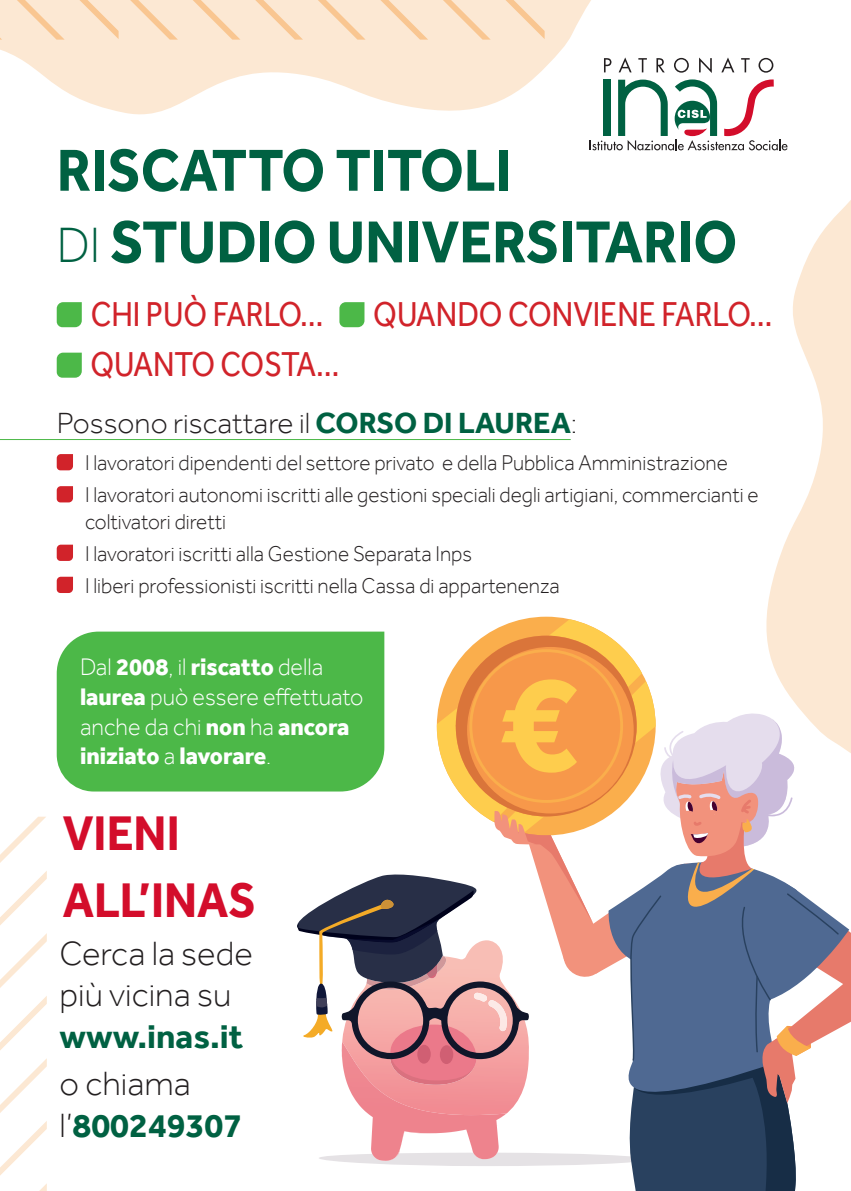
<style>
.page{position:relative;width:851px;height:1191px;background:#fff}
.page>*{position:absolute;margin:0;border:0;box-sizing:border-box;transform-origin:0 0}
.t1{font:700 61.2px/71.6px "Effra";color:#006142;scale:.93 1}
.t2{font:700 50px/66.4px "Effra";color:#d30d2b;scale:.93 1}
.t3{font:35.6px "Effra";color:#d1232a;scale:.86 1}
.t4{font:35.6px "Effra";letter-spacing:-.02em;color:#d1232a;scale:.86 1}
.t5{font:300 34.6px/41.6px "Effra";color:#231f20}
.t6{font:700 34.6px "Effra";color:#006142}
.t7{font:300 30px "Effra";color:#231f20}
.t8{font:300 24.6px/29.6px "Effra";color:#fff;scale:.95 1}
.t9{font:300 22px/32px "Effra";color:#231f20;scale:.95 1}
.s1{font-weight:300;font-size:51px}
.s2{font-weight:700;color:#006142}
.s3{font-weight:800}
</style>
<div class="page">
<svg style="left:641px;top:58px;width:5px;height:14px"></svg>
<svg style="left:656px;top:58px;width:8px;height:14px"></svg>
<svg style="left:674px;top:58px;width:14px;height:15px"></svg>
<svg style="left:699px;top:58px;width:12px;height:15px"></svg>
<svg style="left:721px;top:57px;width:13px;height:15px"></svg>
<svg style="left:741px;top:58px;width:8px;height:14px"></svg>
<svg style="left:758px;top:58px;width:15px;height:15px"></svg>
<svg style="left:589px;top:79px;width:192px;height:72px"></svg>
<svg style="left:57px;top:302px;width:25px;height:25px"></svg>
<svg style="left:339px;top:302px;width:25px;height:25px"></svg>
<svg style="left:57px;top:353px;width:25px;height:25px"></svg>
<svg style="left:0;top:0;width:641px;height:126px;fill:#fce8d3"></svg>
<svg style="left:754px;top:142px;width:96px;height:477px"></svg>
<svg style="left:297px;top:619px;width:553px;height:572px"></svg>
<svg style="left:57px;top:454px;width:16px;height:16px"></svg>
<svg style="left:57px;top:486px;width:16px;height:16px"></svg>
<svg style="left:57px;top:544px;width:16px;height:17px"></svg>
<svg style="left:57px;top:577px;width:16px;height:16px"></svg>
<div style="left:57px;top:631px;width:327px;height:160px;background:#4cb848"></div>
<svg style="left:39px;top:1183px;width:8px;height:8px"></svg>
<svg style="left:0;top:1121px;width:47px;height:54px"></svg>
<svg style="left:0;top:1058px;width:47px;height:55px"></svg>
<svg style="left:0;top:996px;width:47px;height:54px"></svg>
<svg style="left:0;top:933px;width:47px;height:55px"></svg>
<svg style="left:0;top:871px;width:47px;height:54px"></svg>
<svg style="left:0;top:816px;width:46px;height:47px"></svg>
<svg style="left:130px;top:0;width:48px;height:40px;background:#fbe2c7"></svg>
<svg style="left:193px;top:0;width:47px;height:40px;background:#fbe2c7"></svg>
<svg style="left:255px;top:0;width:48px;height:40px;background:#fbe2c7"></svg>
<svg style="left:318px;top:0;width:47px;height:40px;background:#fbe2c7"></svg>
<svg style="left:380px;top:0;width:48px;height:40px;background:#fbe2c7"></svg>
<svg style="left:443px;top:0;width:47px;height:40px;background:#fbe2c7"></svg>
<svg style="left:505px;top:0;width:39px;height:39px;background:#fbe1c6"></svg>
<svg style="left:17px;top:0;width:48px;height:40px;background:#fbe2c7"></svg>
<svg style="left:79px;top:0;width:40px;height:39px;background:#fbe1c6"></svg>
<hr style="left:0;top:439px;width:570px;height:1px;background:#4cb848">
<h1 class="t1" style="left:57px;top:134px;width:733px">RISCATTO TITOLI<br><span class="s1">DI</span> STUDIO UNIVERSITARIO</h1>
<h3 class="t3" style="left:91px;top:293px;width:272px">CHI PUÒ FARLO…</h3>
<h3 class="t3" style="left:373px;top:293px;width:465px">QUANDO CONVIENE FARLO…</h3>
<h3 class="t4" style="left:91px;top:343px;width:291px">QUANTO COSTA…</h3>
<h3 class="t7" style="left:57px;top:405px;width:522px">Possono riscattare il <span class="s2">CORSO DI LAUREA</span>:</h3>
<p class="t9" style="left:85px;top:447px;width:710px">I lavoratori dipendenti del settore privato e della Pubblica Amministrazione<br>I lavoratori autonomi iscritti alle gestioni speciali degli artigiani, commercianti e</p>
<p class="t9" style="left:85px;top:505px;width:501px">coltivatori diretti<br>I lavoratori iscritti alla Gestione Separata Inps<br>I liberi professionisti iscritti nella Cassa di appartenenza</p>
<p class="t8" style="left:80px;top:652px;width:300px">Dal <span class="s3">2008</span>, il <span class="s3">riscatto</span> della <span class="s3">laurea</span> può essere effettuato anche da chi <span class="s3">non</span> ha <span class="s3">ancora iniziato</span> a <span class="s3">lavorare</span>.</p>
<h2 class="t2" style="left:63px;top:799px;width:209px">VIENI<br>ALL’INAS</h2>
<h3 class="t5" style="left:60px;top:932px;width:195px">Cerca la sede più vicina su</h3>
<h3 class="t6" style="left:60px;top:1015px;width:185px">www.inas.it</h3>
<h3 class="t5" style="left:60px;top:1062px;width:184px">o chiama l’<span class="s2">800249307</span></h3>
</div>
